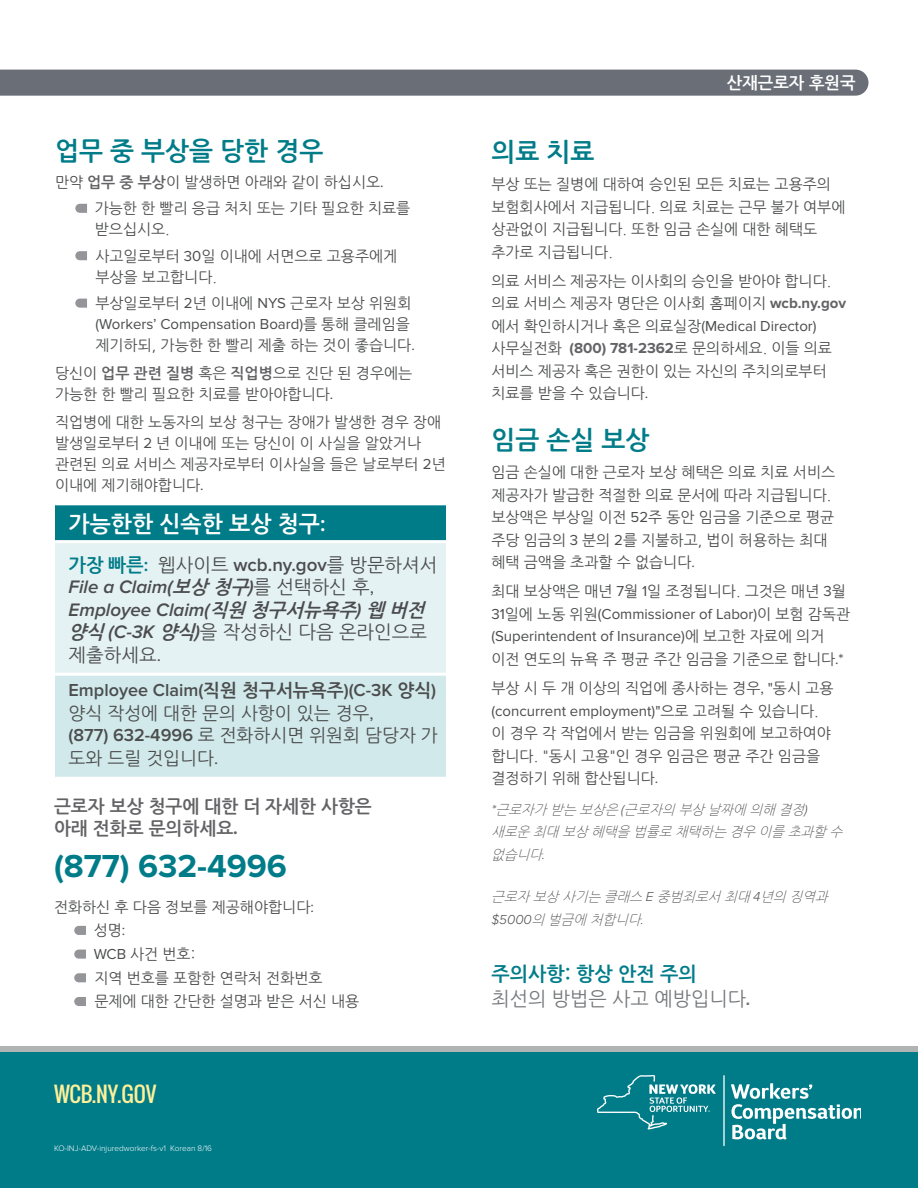
<style>
.page{position:relative;width:918px;height:1188px;background:#fff}
.page>*{position:absolute;margin:0;border:0;box-sizing:border-box;transform-origin:0 0}
.Body_header{font:700 33px "Proxima Nova";color:#007c89}
.Body{font:25.5px "Nanum Gothic OTF Bold";color:#007c89}
.t1{font:22.5px "Nanum Gothic OTF Bold";color:#fff}
.Body-2{font:21px "Oswald";color:#fff099}
.Body-3{font:19.5px "Nanum Gothic OTF";color:#76787b}
.Body-4{font:19.5px "Nanum Gothic OTF Bold";color:#007c89}
.Body-5{font:18.75px/22.5px "Nanum Gothic OTF";color:#4b4c4d}
.Body-6{font:18px/22.5px "Nanum Gothic OTF";color:#4b4c4d}
.Body-7{font:18px/22.5px "Nanum Gothic OTF Bold";color:#636366}
.Body_header-2{font:16.5px "Nanum Gothic OTF Bold";color:#fff}
.Body-8{font:15px/22.5px "Nanum Gothic OTF";color:#4b4c4d}
.Body-9{font:italic 13.5px/22.5px "Nanum Gothic OTF Light";color:#4b4c4d}
.t2{font:300 8.25px "Proxima Nova";color:#fff}
.s1{font-family:"Nanum Gothic OTF Bold";color:#636366}
.s2{font-family:"Proxima Nova"}
.s3{font-family:"Proxima Nova";font-weight:600}
.s4{font-family:"Nanum Gothic OTF Bold";color:#007c89}
.s5{font-family:"Proxima Nova";font-weight:600;color:#007c89}
.s6{font-family:"Proxima Nova";font-weight:600;font-style:italic}
.s7{font-family:"Nanum Gothic OTF Bold";font-style:italic}
.s8{font-family:"Nanum Gothic OTF Bold"}
.s9{font-family:"Proxima Nova";font-weight:700}
.s10{font-family:"Proxima Nova";font-weight:700;color:#636366}
.s11{font-family:"Proxima Nova";font-weight:300}
.s12{font-family:"Oswald"}
</style>
<div class="page">
<div style="left:0;top:1046px;width:918px;height:32px;background:#b1b4b5"></div>
<div style="left:0;top:1052px;width:918px;height:136px;background:#007c89"></div>
<div style="left:0;top:70px;width:868px;height:26px;background:#696e77"></div>
<hr style="left:723px;top:1075px;width:2px;height:71px;background:#fff">
<svg style="left:597px;top:1075px;width:119px;height:55px"></svg>
<svg style="left:731px;top:1083px;width:130px;height:56px"></svg>
<svg style="left:74px;top:926px;width:12px;height:9px"></svg>
<svg style="left:74px;top:950px;width:12px;height:9px"></svg>
<svg style="left:74px;top:973px;width:12px;height:9px"></svg>
<svg style="left:74px;top:997px;width:12px;height:9px"></svg>
<div style="left:55px;top:505px;width:391px;height:37px;background:#007c89"></div>
<div style="left:55px;top:542px;width:391px;height:132px;background:#e5f2f3"></div>
<div style="left:55px;top:674px;width:391px;height:104px;background:#d1e9ea"></div>
<hr style="left:55px;top:540px;width:391px;height:3px;background:#fff">
<hr style="left:55px;top:673px;width:391px;height:3px;background:#fff">
<hr style="left:55px;top:777px;width:391px;height:3px;background:#fff">
<svg style="left:75px;top:204px;width:12px;height:9px"></svg>
<svg style="left:75px;top:251px;width:12px;height:9px"></svg>
<svg style="left:75px;top:299px;width:12px;height:9px"></svg>
<p class="Body" style="left:55px;top:138px;width:270px">업무 중 부상을 당한 경우</p>
<p class="Body-8" style="left:55px;top:170px;width:330px">만약 <span class="s1">업무 중 부상</span>이 발생하면 아래와 같이 하십시오<span class="s2">.</span></p>
<p class="Body-8" style="left:95px;top:198px;width:317px;line-height:21px">가능한 한 빨리 응급 처치 또는 기타 필요한 치료를 받으십시오.</p>
<p class="Body-8" style="left:95px;top:245px;width:303px;line-height:21px">사고일로부터 <span class="s2">30</span>일 이내에 서면으로 고용주에게 부상을 보고합니다.</p>
<p class="Body-8" style="left:95px;top:292px;width:321px;line-height:21px">부상일로부터 <span class="s2">2</span>년 이내에 <span class="s2">NYS</span> 근로자 보상 위원회 <span class="s2">(Workers’ Compensation Board)</span>를 통해 클레임을 제기하되, 가능한 한 빨리 제출 하는 것이 좋습니다<span class="s2">.</span></p>
<p class="Body-8" style="left:55px;top:362px;width:359px;line-height:21px">당신이 <span class="s1">업무 관련 질병</span> 혹은 <span class="s1">직업병</span>으로 진단 된 경우에는 가능한 한 빨리 필요한 치료를 받아야합니다<span class="s2">.</span></p>
<p class="Body-8" style="left:55px;top:411px;width:392px;line-height:21px">직업병에 대한 노동자의 보상 청구는 장애가 발생한 경우 장애 발생일로부터 <span class="s2">2</span> 년 이내에 또는 당신이 이 사실을 알았거나 관련된 의료 서비스 제공자로부터 이사실을 들은 날로부터 <span class="s2">2</span>년 이내에 제기해야합니다<span class="s2">.</span></p>
<p class="t1" style="left:69px;top:512px;width:259px">가능한한 신속한 보상 청구<span class="s3">:</span></p>
<p class="Body-5" style="left:69px;top:553px;width:370px"><span class="s4">가장 빠른</span><span class="s5">:</span> 웹사이트 <span class="s3">wcb.ny.gov</span>를 방문하셔서<br><span class="s6">File a Claim(</span><span class="s7">보상 청구</span><span class="s6">)</span>를 선택하신 후<span class="s2">,<br></span><span class="s6">Employee Claim(</span><span class="s7">직원 청구서뉴욕주</span><span class="s6">)</span> <span class="s7">웹 버전 양식</span> <span class="s6">(C-3K</span> <span class="s7">양식</span><span class="s6">)</span>을 작성하신 다음 온라인으로 제출하세요<span class="s2">.</span></p>
<p class="Body-6" style="left:69px;top:679px;width:371px"><span class="s3">Employee Claim(</span><span class="s8">직원 청구서뉴욕주</span><span class="s3">)(C-3K</span> <span class="s8">양식</span><span class="s3">) </span>양식 작성에 대한 문의 사항이 있는 경우<span class="s2">,<br></span><span class="s3">(877) 632-4996</span> 로 전화하시면 위원회 담당자 가 도와 드릴 것입니다<span class="s2">.</span></p>
<p class="Body-7" style="left:54px;top:796px;width:319px">근로자 보상 청구에 대한 더 자세한 사항은 아래 전화로 문의하세요<span class="s9">.</span></p>
<p class="Body_header" style="left:54px;top:847px;width:235px">(877) 632-4996</p>
<p class="Body-8" style="left:54px;top:895px;width:261px">전화하신 후 다음 정보를 제공해야합니다<span class="s2">:</span></p>
<p class="Body-8" style="left:94px;top:919px;width:33px">성명<span class="s2">:</span></p>
<p class="Body-8" style="left:94px;top:943px;width:103px"><span class="s2">WCB</span> 사건 번호:</p>
<p class="Body-8" style="left:94px;top:966px;width:230px">지역 번호를 포함한 연락처 전화번호</p>
<p class="Body-8" style="left:94px;top:990px;width:266px">문제에 대한 간단한 설명과 받은 서신 내용</p>
<p class="Body-2" style="left:54px;top:1078px;width:104px">WCB.NY.GOV</p>
<p class="t2" style="left:54px;top:1143px;width:160px">KO-INJ-ADV-injuredworker-fs-v1 Korean 8/16</p>
<p class="Body_header-2" style="left:727px;top:74px;width:130px">산재근로자 후원국</p>
<p class="Body" style="left:491px;top:138px;width:105px">의료 치료</p>
<p class="Body-8" style="left:491px;top:173px;width:356px">부상 또는 질병에 대하여 승인된 모든 치료는 고용주의 보험회사에서 지급됩니다. 의료 치료는 근무 불가 여부에 상관없이 지급됩니다. 또한 임금 손실에 대한 혜택도 추가로 지급됩니다.</p>
<p class="Body-8" style="left:491px;top:269px;width:356px">의료 서비스 제공자는 이사회의 승인을 받아야 합니다. 의료 서비스 제공자 명단은 이사회 홈페이지 <span class="s10">wcb.ny.gov </span>에서 확인하시거나 혹은 의료실장<span class="s2">(Medical Director) </span>사무실전화 <span class="s10">(800) 781-2362</span>로 문의하세요. 이들 의료 서비스 제공자 혹은 권한이 있는 자신의 주치의로부터 치료를 받을 수 있습니다<span class="s2">.</span></p>
<p class="Body" style="left:491px;top:426px;width:160px">임금 손실 보상</p>
<p class="Body-8" style="left:491px;top:461px;width:345px">임금 손실에 대한 근로자 보상 혜택은 의료 치료 서비스 제공자가 발급한 적절한 의료 문서에 따라 지급됩니다. 보상액은 부상일 이전 <span class="s2">52</span>주 동안 임금을 기준으로 평균 주당 임금의 <span class="s2">3</span> 분의 <span class="s2">2</span>를 지불하고, 법이 허용하는 최대 혜택 금액을 초과할 수 없습니다<span class="s2">.</span></p>
<p class="Body-8" style="left:491px;top:580px;width:360px">최대 보상액은 매년 <span class="s2">7</span>월 <span class="s2">1</span>일 조정됩니다. 그것은 매년 <span class="s2">3</span>월 <span class="s2">31</span>일에 노동 위원<span class="s2">(Commissioner of Labor)</span>이 보험 감독관 <span class="s2">(Superintendent of Insurance)</span>에 보고한 자료에 의거 이전 연도의 뉴욕 주 평균 주간 임금을 기준으로 합니다<span class="s2">.*</span></p>
<p class="Body-8" style="left:491px;top:677px;width:344px">부상 시 두 개 이상의 직업에 종사하는 경우<span class="s2">, "</span>동시 고용 <span class="s2">(concurrent employment)"</span>으로 고려될 수 있습니다. 이 경우 각 작업에서 받는 임금을 위원회에 보고하여야 합니다. "동시 고용"인 경우 임금은 평균 주간 임금을 결정하기 위해 합산됩니다<span class="s2">.</span></p>
<p class="Body-9" style="left:491px;top:798px;width:356px"><span class="s11">*</span> 근로자가 받는 보상은 <span class="s11">(</span> 근로자의 부상 날짜에 의해 결정<span class="s11">) </span>새로운 최대 보상 혜택을 법률로 채택하는 경우 이를 초과할 수 없습니다<span class="s11">.</span></p>
<p class="Body-9" style="left:491px;top:886px;width:342px">근로자 보상 사기는 클래스 <span class="s11">E</span> 중범죄로서 최대 <span class="s11">4</span> 년의 징역과 <span class="s11">$ 5 0 0 0</span> 의 벌금에 처합니다<span class="s11">.</span></p>
<p class="Body-4" style="left:491px;top:963px;width:207px">주의사항: 항상 안전 주의</p>
<p class="Body-3" style="left:491px;top:987px;width:260px">최선의 방법은 사고 예방입니다<span class="s12">.</span></p>
</div>
